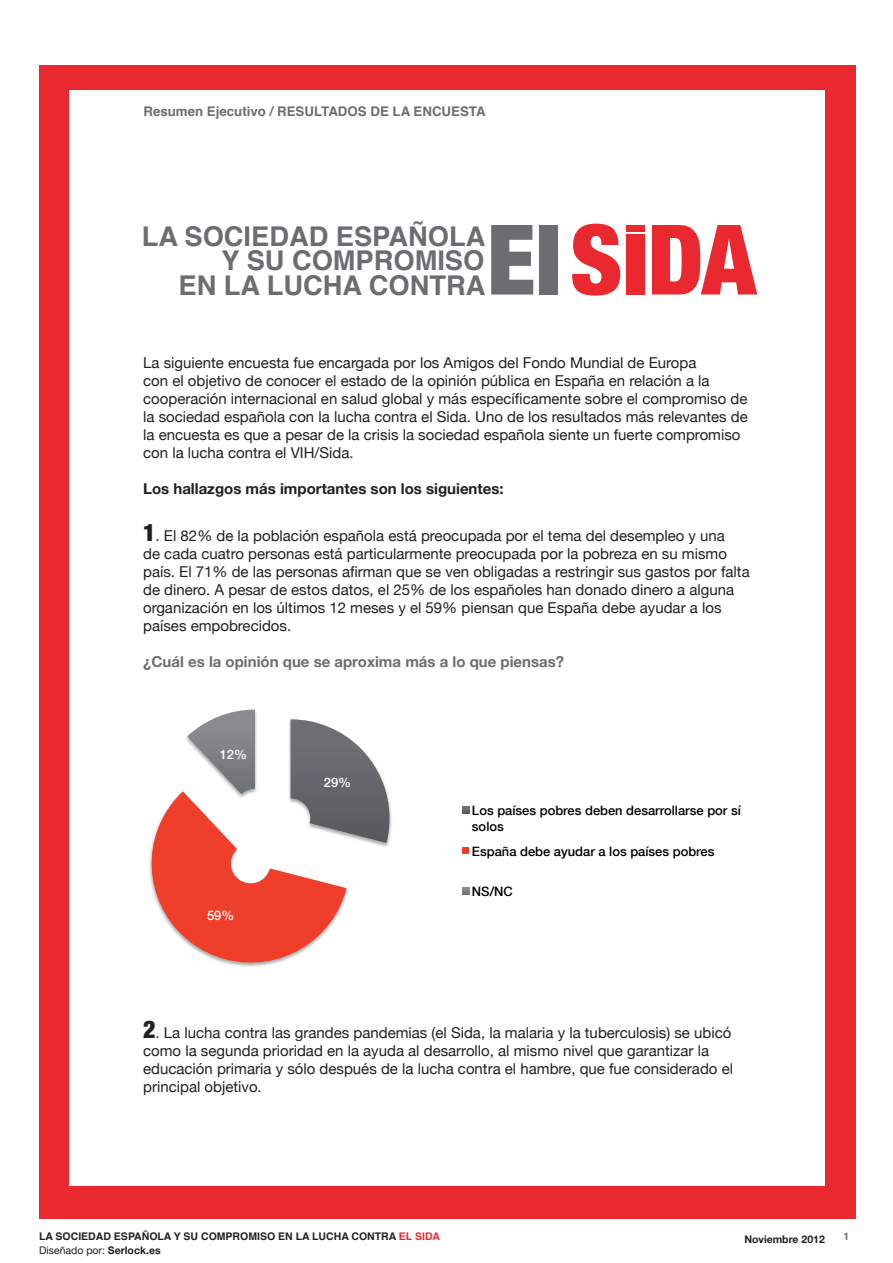
<style>
.page{position:relative;width:893px;height:1263px;background:#fff}
.page>*{position:absolute;margin:0;border:0;box-sizing:border-box;transform-origin:0 0}
.t1{font:900 condensed 97.35px "Helvetica Neue";color:#e9292f}
.t2{font:700 27.3px/24.2px "Helvetica";color:#6c6d70;text-align:right}
.t3{font:15px/18px "Helvetica Neue";color:#231f20}
.t4{font:700 15px "Helvetica Neue";color:#6c6d70}
.t5{font:700 15px "Helvetica Neue";color:#231f20}
.t6{font:700 13.35px "Helvetica";color:#6c6d70}
.t7{font:500 12.9px/15.5px "Helvetica Neue";color:#000}
.t8{font:500 12.9px "Helvetica Neue";color:#fff}
.t9{font:700 10.5px "Helvetica";color:#231f20}
.t10{font:10.5px "Helvetica Neue";color:#231f20}
.t11{font:700 10.5px "Helvetica Neue";color:#231f20}
.t12{font:700 10.5px "Helvetica";color:#6c6d70}
.s1{color:#6c6d70}
.s2{font-weight:900;font-stretch:condensed;font-size:24px}
.s3{color:#e9292f}
.s4{font-weight:700}
</style>
<div class="page">
<div style="left:39px;top:65px;width:816px;height:1154px;background:#e9292f"></div>
<div style="left:70px;top:91px;width:755px;height:1095px;background:#fff"></div>
<img style="left:389px;top:800px;width:3px;height:43px">
<svg style="left:149px;top:710px;width:240px;height:257px"></svg>
<svg style="left:462px;top:806px;width:7px;height:7px"></svg>
<div style="left:462px;top:847px;width:7px;height:7px;background:#ef3e2a"></div>
<svg style="left:462px;top:887px;width:7px;height:7px"></svg>
<p class="t6" style="left:143px;top:100px;width:344px">Resumen Ejecutivo / RESULTADOS DE LA ENCUESTA</p>
<h2 class="t2" style="left:142px;top:225px;width:345px">LA SOCIEDAD ESPAÑOLA<br>Y SU COMPROMISO<br>EN LA LUCHA CONTRA</h2>
<h1 class="t1" style="left:487px;top:180px;width:271px"><span class="s1">EI</span> SIDA</h1>
<p class="t3" style="left:143px;top:353px;width:606px">La siguiente encuesta fue encargada por los Amigos del Fondo Mundial de Europa<br>con el objetivo de conocer el estado de la opinión pública en España en relación a la cooperación internacional en salud global y más específicamente sobre el compromiso de la sociedad española con la lucha contra el Sida. Uno de los resultados más relevantes de la encuesta es que a pesar de la crisis la sociedad española siente un fuerte compromiso con la lucha contra el VIH/Sida.</p>
<p class="t5" style="left:143px;top:475px;width:362px">Los hallazgos más importantes son los siguientes:</p>
<p class="t3" style="left:143px;top:526px;width:608px"><span class="s2">1</span>. El 82% de la población española está preocupada por el tema del desempleo y una<br>de cada cuatro personas está particularmente preocupada por la pobreza en su mismo país. El 71% de las personas afirman que se ven obligadas a restringir sus gastos por falta de dinero. A pesar de estos datos, el 25% de los españoles han donado dinero a alguna organización en los últimos 12 meses y el 59% piensan que España debe ayudar a los países empobrecidos.</p>
<p class="t4" style="left:143px;top:648px;width:423px">¿Cuál es la opinión que se aproxima más a lo que piensas?</p>
<p class="t8" style="left:220px;top:743px;width:29px">12%</p>
<p class="t8" style="left:207px;top:905px;width:29px">59%</p>
<p class="t8" style="left:324px;top:772px;width:29px">29%</p>
<p class="t7" style="left:472px;top:802px;width:270px">Los países pobres deben desarrollarse por sí solos</p>
<p class="t7" style="left:472px;top:843px;width:244px">España debe ayudar a los países pobres</p>
<p class="t7" style="left:472px;top:883px;width:42px">NS/NC</p>
<p class="t3" style="left:143px;top:1022px;width:591px"><span class="s2">2</span>. La lucha contra las grandes pandemias (el Sida, la malaria y la tuberculosis) se ubicó como la segunda prioridad en la ayuda al desarrollo, al mismo nivel que garantizar la educación primaria y sólo después de la lucha contra el hambre, que fue considerado el principal objetivo.</p>
<p class="t9" style="left:39px;top:1227px;width:403px">LA SOCIEDAD ESPAÑOLA Y SU COMPROMISO EN LA LUCHA CONTRA <span class="s3">EL SIDA</span></p>
<p class="t12" style="left:843px;top:1228px;width:7px">1</p>
<p class="t11" style="left:744px;top:1230px;width:82px">Noviembre 2012</p>
<p class="t10" style="left:39px;top:1242px;width:123px">Diseñado por: <span class="s4">Serlock.es</span></p>
</div>
